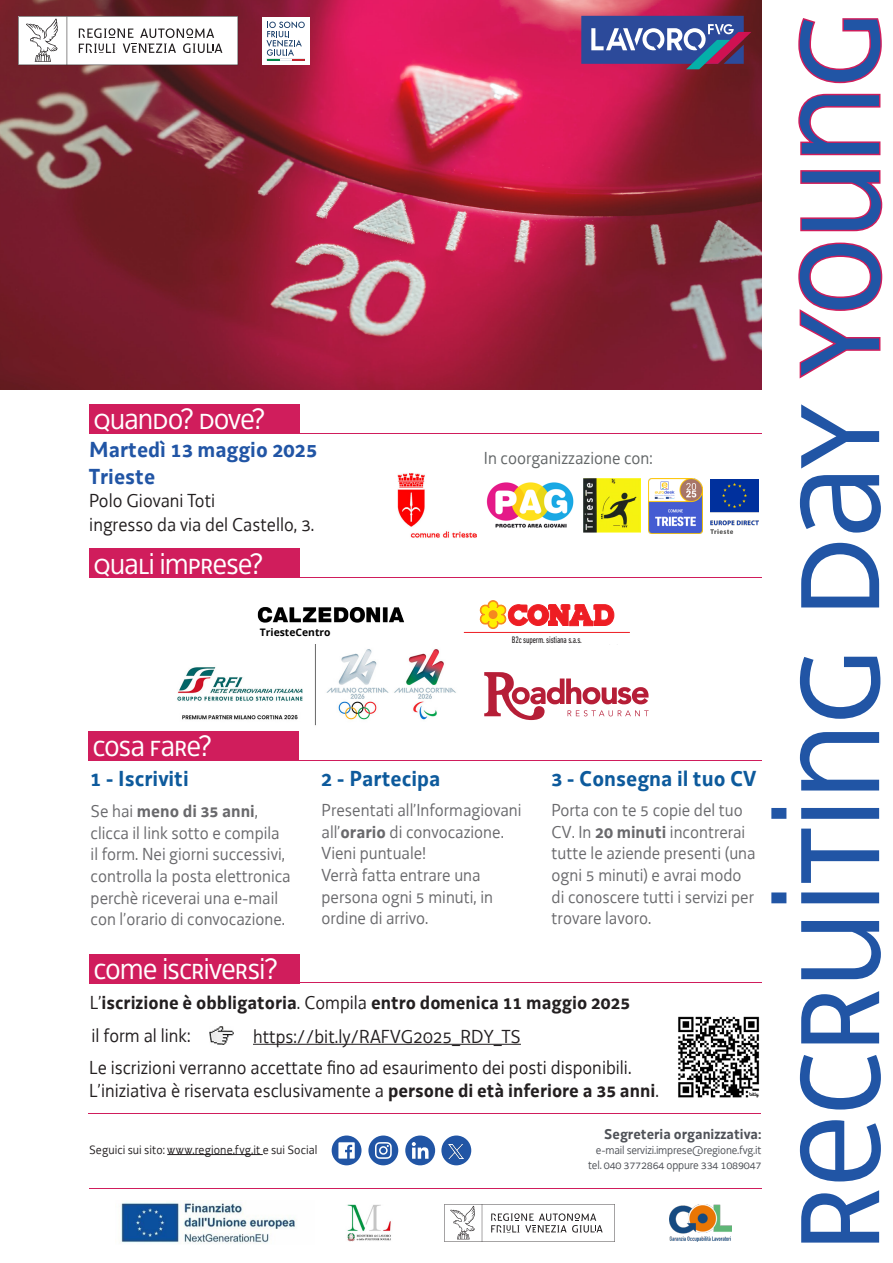
<style>
.page{position:relative;width:893px;height:1263px;background:#fff}
.page>*{position:absolute;margin:0;border:0;box-sizing:border-box;transform-origin:0 0}
.t1{font:162px "Decima UNI";letter-spacing:-.025em;color:#2155a5}
.t2{font:31.5px "Decima UNI";letter-spacing:-.035em;color:#fff}
.t3{font:700 22.5px "Decima WE";color:#0d5a9c}
.t4{font:700 22.5px "Decima WE";color:#2155a5}
.t5{font:19.5px "Decima WE";color:#231f20}
.t6{font:700 19.5px "Decima WE";color:#231f20}
.testo_PROFILI_decima_12_14_4{font:18px/21.6px "Decima WE";color:#69696c}
.t7{font:18px "Decima WE";color:#616566}
.t8{font:700 15px "Decima WE";color:#4f5258}
.t9{font:12.75px "Decima WE";letter-spacing:.005em;color:#231f20}
.t10{font:12px "Decima WE";letter-spacing:-.015em;color:#4f5258}
.t11{font:700 10.35px "Open Sans";color:#000}
.t12{font:condensed 9.6px "DIN Next LT Pro";letter-spacing:-.015em;color:#231f20;scale:.92 1}
.s1{font-weight:700}
.s2{font-weight:400}
.s3{color:#d01d5c}
</style>
<div class="page">
<img style="left:0;top:0;width:761px;height:389px">
<div style="left:89px;top:404px;width:211px;height:29px;background:#d01d5c"></div>
<hr style="left:89px;top:433px;width:673px;height:1px;background:#d01d5c">
<hr style="left:89px;top:577px;width:673px;height:1px;background:#d01d5c">
<hr style="left:90px;top:1188px;width:672px;height:1px;background:#d01d5c">
<div style="left:88px;top:731px;width:211px;height:30px;background:#d01d5c"></div>
<hr style="left:89px;top:760px;width:673px;height:1px;background:#d01d5c">
<div style="left:89px;top:549px;width:211px;height:29px;background:#d01d5c"></div>
<div style="left:89px;top:954px;width:211px;height:29px;background:#d01d5c"></div>
<hr style="left:89px;top:1113px;width:672px;height:1px;background:#d01d5c">
<hr style="left:89px;top:982px;width:673px;height:1px;background:#d01d5c">
<img style="left:210px;top:1026px;width:24px;height:19px">
<img style="left:257px;top:607px;width:147px;height:16px">
<svg style="left:484px;top:672px;width:165px;height:48px"></svg>
<img style="left:648px;top:479px;width:55px;height:54px">
<img style="left:710px;top:479px;width:49px;height:54px">
<img style="left:177px;top:644px;width:279px;height:82px">
<img style="left:584px;top:478px;width:56px;height:55px">
<img style="left:486px;top:482px;width:88px;height:46px">
<hr style="left:253px;top:1044px;width:268px;height:1px;background:#231f20">
<hr style="left:167px;top:1154px;width:96px;height:1px;background:#231f20">
<img style="left:398px;top:473px;width:79px;height:65px">
<svg style="left:479px;top:600px;width:135px;height:29px"></svg>
<hr style="left:464px;top:632px;width:166px;height:1px;background:#ee1d23">
<div style="left:262px;top:17px;width:47px;height:48px;background:#fff"></div>
<svg style="left:266px;top:21px;width:39px;height:40px"></svg>
<hr style="left:267px;top:59px;width:38px;height:2px;background:#173d69">
<svg style="left:18px;top:16px;width:220px;height:49px"></svg>
<svg style="left:581px;top:16px;width:170px;height:53px;background:#5d5e97"></svg>
<div style="left:405px;top:1135px;width:30px;height:30px;background:#2155a5;border-radius:50%"></div>
<svg style="left:412px;top:1142px;width:16px;height:17px"></svg>
<div style="left:368px;top:1135px;width:30px;height:30px;background:#2155a5;border-radius:50%"></div>
<svg style="left:375px;top:1142px;width:17px;height:17px"></svg>
<div style="left:332px;top:1135px;width:29px;height:30px;background:#2155a5;border-radius:50%"></div>
<svg style="left:338px;top:1142px;width:17px;height:16px"></svg>
<div style="left:441px;top:1135px;width:30px;height:30px;background:#2155a5;border-radius:50%"></div>
<img style="left:449px;top:1144px;width:14px;height:14px">
<img style="left:678px;top:1017px;width:82px;height:80px">
<img style="left:121px;top:1200px;width:174px;height:44px">
<img style="left:347px;top:1204px;width:44px;height:38px">
<svg style="left:444px;top:1204px;width:171px;height:38px"></svg>
<img style="left:670px;top:1204px;width:62px;height:38px">
<p class="t2" style="left:94px;top:400px;width:174px">Quando? Dove?</p>
<p class="t4" style="left:89px;top:436px;width:230px">Martedì 13 maggio 2025</p>
<p class="t4" style="left:89px;top:463px;width:67px">Trieste</p>
<p class="t5" style="left:89px;top:489px;width:127px">Polo Giovani Toti</p>
<p class="t5" style="left:89px;top:513px;width:227px">ingresso da via del Castello, 3.</p>
<p class="t2" style="left:94px;top:545px;width:171px">Quali imprese?</p>
<p class="t2" style="left:92px;top:727px;width:121px">cosa fare?</p>
<p class="t11" style="left:260px;top:625px;width:72px">TriesteCentro</p>
<p class="t7" style="left:484px;top:448px;width:170px">In coorganizzazione con:</p>
<p class="t12" style="left:512px;top:634px;width:78px">B2c superm. sistiana s.a.s.</p>
<p class="t3" style="left:90px;top:765px;width:100px">1 - Iscriviti</p>
<p class="t3" style="left:321px;top:765px;width:121px">2 - Partecipa</p>
<p class="t3" style="left:551px;top:765px;width:207px">3 - Consegna il tuo CV</p>
<p class="testo_PROFILI_decima_12_14_4" style="left:91px;top:801px;width:202px">Se hai <span class="s1">meno di 35 anni</span>, clicca il link sotto e compila il form. Nei giorni successivi, controlla la posta elettronica perchè riceverai una e-mail con l’orario di convocazione.</p>
<p class="testo_PROFILI_decima_12_14_4" style="left:322px;top:800px;width:202px">Presentati all’Informagiovani all’<span class="s1">orario</span> di convocazione.<br>Vieni puntuale!</p>
<p class="testo_PROFILI_decima_12_14_4" style="left:552px;top:799px;width:206px">Porta con te 5 copie del tuo<br>CV. In <span class="s1">20 minuti</span> incontrerai tutte le aziende presenti (una ogni 5 minuti) e avrai modo di conoscere tutti i servizi per trovare lavoro.</p>
<p class="testo_PROFILI_decima_12_14_4" style="left:322px;top:864px;width:173px">Verrà fatta entrare una persona ogni 5 minuti, in ordine di arrivo.</p>
<p class="t2" style="left:94px;top:950px;width:186px">Come iscriversi?</p>
<p class="t6" style="left:90px;top:991px;width:542px"><span class="s2">L’</span>iscrizione è obbligatoria<span class="s2">. Compila</span> entro domenica 11 maggio 2025</p>
<p class="t5" style="left:91px;top:1024px;width:101px">il form al link:</p>
<p class="t5" style="left:253px;top:1025px;width:269px">https://bit.ly/RAFVG2025_RDY_TS</p>
<p class="t5" style="left:89px;top:1056px;width:544px">Le iscrizioni verranno accettate fino ad esaurimento dei posti disponibili.</p>
<p class="t5" style="left:89px;top:1079px;width:571px">L’iniziativa è riservata esclusivamente a <span class="s1">persone di età inferiore a 35 anni</span>.</p>
<p class="t9" style="left:89px;top:1142px;width:230px">Seguici sui sito: www.regione.fvg.it e sui Social</p>
<p class="t8" style="left:604px;top:1124px;width:159px">Segreteria organizzativa:</p>
<p class="t10" style="left:596px;top:1143px;width:167px">e-mail servizi.imprese@regione.fvg.it</p>
<p class="t10" style="left:588px;top:1158px;width:175px">tel. 040 3772864 oppure 334 1089047</p>
<p class="t1" style="left:730px;top:1253px;width:1245px;rotate:-90deg">RECRUITING Day <span class="s3">Young</span></p>
</div>
